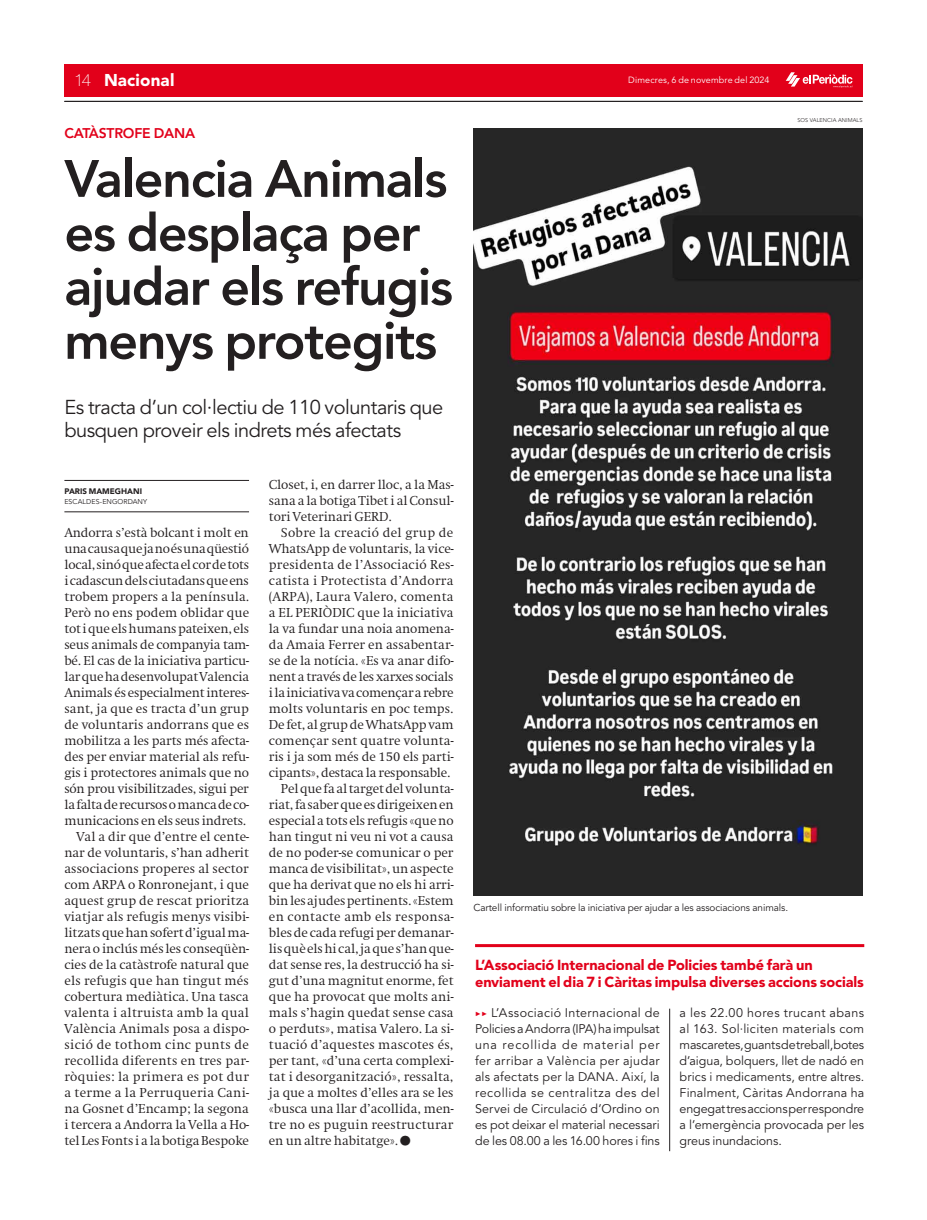
<style>
.page{position:relative;width:927px;height:1220px;background:#fff}
.page>*{position:absolute;margin:0;border:0;box-sizing:border-box;transform-origin:0 0}
.t1{font:800 52px/54px "Avenir LT Std";letter-spacing:-.025em;color:#231f20}
.t2{font:20px/22.5px "Avenir LT Std";letter-spacing:-.025em;color:#231f20}
.t3{font:900 17px "Avenir LT Std";letter-spacing:.01em;color:#fff}
.t4{font:900 14.5px/16.5px "Avenir LT Std";letter-spacing:-.005em;color:#e2001a}
.t5{font:800 14px "Avenir LT Std";letter-spacing:-.015em;color:#e2001a}
.t6{font:300 12.5px/16px "Swift ND Std";letter-spacing:-.005em;color:#231f20;text-align:right}
.t7{font:12.5px/16px "Avenir LT Std";letter-spacing:-.005em;color:#231f20;text-align:justify}
.t8{font:300 12.5px "Swift ND Std";letter-spacing:.015em;color:#231f20}
.t9{font:300 12.5px "Swift ND Std";letter-spacing:.025em;color:#231f20}
.t10{font:300 12.5px "Swift ND Std";letter-spacing:.02em;color:#231f20}
.t11{font:10px "Avenir LT Std";letter-spacing:-.01em;color:#231f20}
.t12{font:9px "Avenir LT Std";letter-spacing:.015em;color:#fff}
.t13{font:900 8px "Avenir LT Std";letter-spacing:.005em;color:#231f20}
.t14{font:7px "Avenir LT Std";letter-spacing:.01em;color:#231f20}
.t15{font:300 5.5px "Avenir LT Std";letter-spacing:.015em;color:#231f20}
.s1{font-family:"Helvetica Neue LT Std";font-weight:100}
.s2{color:#e2001a}
</style>
<div class="page">
<div style="left:64px;top:64px;width:798px;height:32px;background:#e2001a"></div>
<svg style="left:785px;top:72px;width:67px;height:16px"></svg>
<hr style="left:64px;top:101px;width:798px;height:1px;background:#231f20">
<img style="left:473px;top:128px;width:389px;height:767px">
<hr style="left:64px;top:480px;width:185px;height:1px;background:#231f20">
<hr style="left:64px;top:512px;width:185px;height:1px;background:#231f20">
<hr style="left:669px;top:1009px;width:1px;height:142px;background:#231f20">
<hr style="left:475px;top:944px;width:389px;height:3px;background:#e2001a">
<h3 class="t3" style="left:74px;top:70px;width:102px"><span class="s1">14</span> Nacional</h3>
<p class="t12" style="left:628px;top:75px;width:143px">Dimecres, 6 de novembre del 2024</p>
<p class="t5" style="left:64px;top:125px;width:132px">CATÀSTROFE DANA</p>
<h1 class="t1" style="left:64px;top:152px;width:390px">Valencia Animals es desplaça per ajudar els refugis menys protegits</h1>
<h2 class="t2" style="left:64px;top:397px;width:380px">Es tracta d’un col·lectiu de 110 voluntaris que busquen proveir els indrets més afectats</h2>
<p class="t15" style="left:797px;top:117px;width:67px">SOS VALENCIA ANIMALS</p>
<p class="t13" style="left:64px;top:486px;width:79px">PARIS MAMEGHANI</p>
<p class="t14" style="left:64px;top:498px;width:84px">ESCALDES-ENGORDANY</p>
<p class="t6" style="left:64px;top:525px;width:186px">Andorra s’està bolcant i molt en una causa que ja no és una qüestió local, sinó que afecta el cor de tots i cadascun dels ciutadans que ens trobem propers a la península.<br>Però no ens podem oblidar que tot i que els humans pateixen, els seus animals de companyia tam&shy;bé. El cas de la iniciativa particu&shy;lar que ha desenvolupat Valencia<br>Animals és especialment interes&shy;sant, ja que es tracta d’un grup de voluntaris andorrans que es mobilitza a les parts més afecta&shy;des per enviar material als refu&shy;gis i protectores animals que no són prou visibilitzades, sigui per la falta de recursos o manca de co&shy;municacions en els seus indrets.<br>Val a dir que d’entre el cente&shy;nar de voluntaris, s’han adherit associacions properes al sector com ARPA o Ronronejant, i que aquest grup de rescat prioritza viatjar als refugis menys visibi&shy;litzats que han sofert d’igual ma&shy;nera o inclús més les conseqüèn&shy;cies de la catàstrofe natural que els refugis que han tingut més cobertura mediàtica. Una tasca valenta i altruista amb la qual<br>València Animals posa a dispo&shy;sició de tothom cinc punts de recollida diferents en tres par&shy;ròquies: la primera es pot dur a terme a la Perruqueria Cani&shy;na Gosnet d’Encamp; la segona i tercera a Andorra la Vella a Ho&shy;tel Les Fonts i a la botiga Bespoke</p>
<p class="t6" style="left:269px;top:477px;width:186px;text-align:justify">Closet, i, en darrer lloc, a la Mas&shy;sana a la botiga Tibet i al Consul&shy;tori Veterinari GERD.</p>
<p class="t9" style="left:281px;top:525px;width:174px">Sobre la creació del grup de</p>
<p class="t6" style="left:269px;top:541px;width:186px">WhatsApp de voluntaris, la vice-</p>
<p class="t8" style="left:269px;top:557px;width:186px">presidenta de l’Associació Res-</p>
<p class="t10" style="left:269px;top:573px;width:186px">catista i Protectista d’Andorra</p>
<p class="t8" style="left:269px;top:589px;width:186px">(ARPA), Laura Valero, comenta</p>
<p class="t6" style="left:269px;top:605px;width:186px">a EL PERIÒDIC que la iniciativa</p>
<p class="t6" style="left:269px;top:621px;width:186px">la va fundar una noia anomena-</p>
<p class="t6" style="left:269px;top:637px;width:186px">da Amaia Ferrer en assabentar-</p>
<p class="t6" style="left:269px;top:653px;width:186px">se de la notícia. «Es va anar difo-</p>
<p class="t6" style="left:269px;top:669px;width:186px">nent a través de les xarxes socials</p>
<p class="t6" style="left:269px;top:685px;width:186px">i la iniciativa va començar a rebre</p>
<p class="t6" style="left:269px;top:701px;width:186px">molts voluntaris en poc temps.</p>
<p class="t6" style="left:269px;top:717px;width:186px">De fet, al grup de WhatsApp vam</p>
<p class="t6" style="left:269px;top:733px;width:186px">començar sent quatre volunta-</p>
<p class="t6" style="left:269px;top:749px;width:186px">ris i ja som més de 150 els parti-</p>
<p class="t6" style="left:269px;top:765px;width:183px">cipants», destaca la responsable.</p>
<p class="t6" style="left:281px;top:781px;width:174px">Pel que fa al target del volunta-</p>
<p class="t6" style="left:269px;top:797px;width:186px">riat, fa saber que es dirigeixen en</p>
<p class="t6" style="left:269px;top:813px;width:186px">especial a tots els refugis «que no</p>
<p class="t6" style="left:269px;top:829px;width:186px">han tingut ni veu ni vot a causa</p>
<p class="t6" style="left:269px;top:845px;width:186px">de no poder-se comunicar o per</p>
<p class="t6" style="left:269px;top:861px;width:186px">manca de visibilitat», un aspecte</p>
<p class="t6" style="left:269px;top:877px;width:186px">que ha derivat que no els hi arri-</p>
<p class="t6" style="left:269px;top:893px;width:186px">bin les ajudes pertinents. «Estem</p>
<p class="t9" style="left:269px;top:909px;width:186px">en contacte amb els responsa-</p>
<p class="t6" style="left:269px;top:925px;width:186px">bles de cada refugi per demanar-</p>
<p class="t6" style="left:269px;top:941px;width:186px">lis què els hi cal, ja que s’han que-</p>
<p class="t6" style="left:269px;top:957px;width:186px">dat sense res, la destrucció ha si-</p>
<p class="t6" style="left:269px;top:973px;width:186px">gut d’una magnitut enorme, fet</p>
<p class="t6" style="left:269px;top:989px;width:186px">que ha provocat que molts ani-</p>
<p class="t6" style="left:269px;top:1005px;width:186px">mals s’hagin quedat sense casa</p>
<p class="t6" style="left:269px;top:1021px;width:186px">o perduts», matisa Valero. La si-</p>
<p class="t8" style="left:269px;top:1037px;width:186px">tuació d’aquestes mascotes és,</p>
<p class="t6" style="left:269px;top:1053px;width:186px">per tant, «d’una certa complexi-</p>
<p class="t6" style="left:269px;top:1069px;width:186px">tat i desorganització», ressalta,</p>
<p class="t6" style="left:269px;top:1085px;width:186px">ja que a moltes d’elles ara se les</p>
<p class="t6" style="left:269px;top:1101px;width:186px">«busca una llar d’acollida, men-</p>
<p class="t8" style="left:269px;top:1117px;width:186px">tre no es puguin reestructurar</p>
<p class="t6" style="left:269px;top:1133px;width:131px">en un altre habitatge».</p>
<p class="t11" style="left:473px;top:902px;width:316px">Cartell informatiu sobre la iniciativa per ajudar a les associacions animals.</p>
<p class="t4" style="left:475px;top:957px;width:390px">L’Associació Internacional de Policies també farà un enviament el dia 7 i Càritas impulsa diverses accions socials</p>
<p class="t7" style="left:475px;top:1005px;width:186px"><span class="s2">✓✓</span> L’Associació Internacional de Policies a Andorra (IPA) ha impulsat una recollida de material per fer arribar a València per ajudar als afectats per la DANA. Així, la recollida se centralitza des del Servei de Circulació d’Ordino on es pot deixar el material necessari de les 08.00 a les 16.00 hores i fins</p>
<p class="t7" style="left:679px;top:1005px;width:186px">a les 22.00 hores trucant abans al 163. Sol·liciten materials com mascaretes, guants de treball, botes d’aigua, bolquers, llet de nadó en brics i medicaments, entre altres.<br>Finalment, Càritas Andorrana ha engegat tres accions per respondre a l’emergència provocada per les greus inundacions.</p>
</div>
